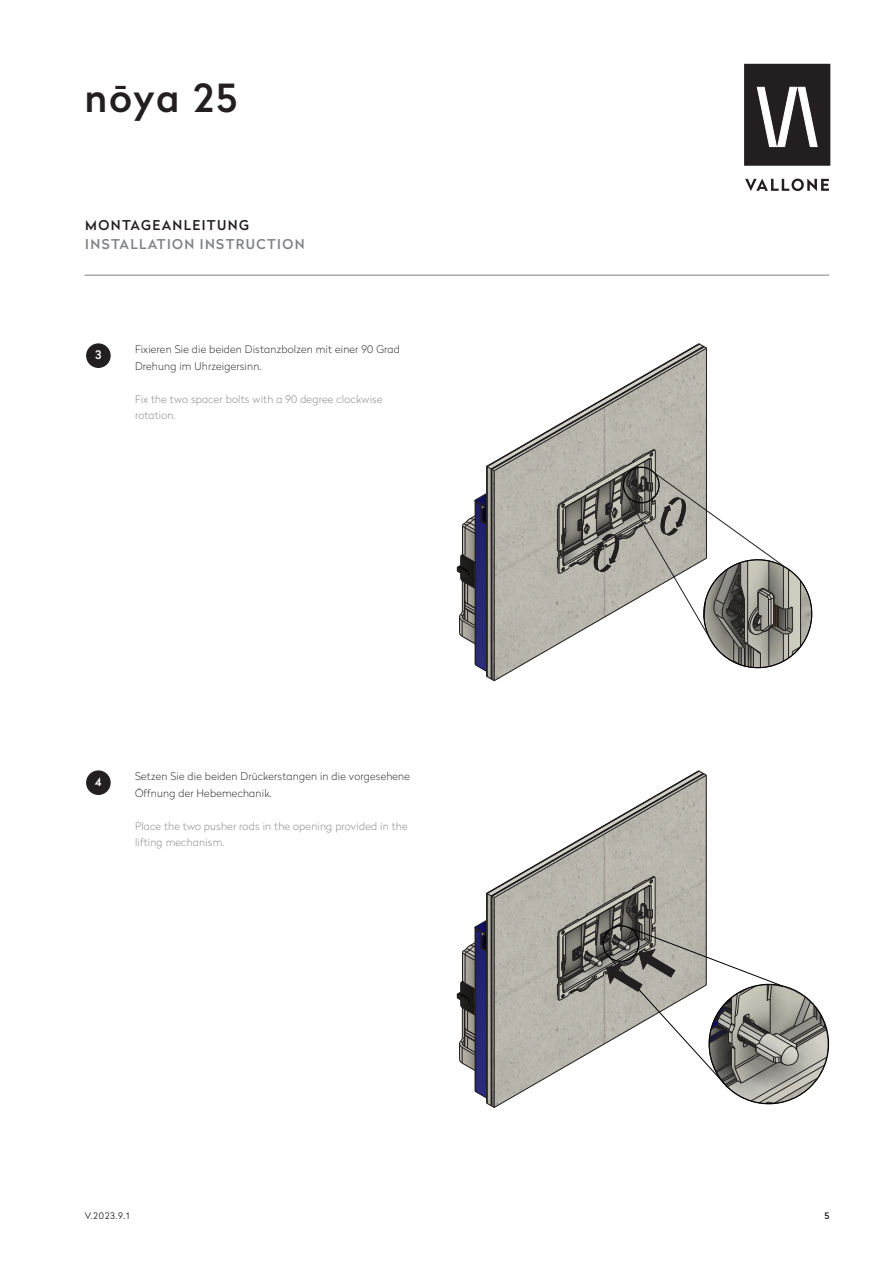
<style>
.page{position:relative;width:893px;height:1263px;background:#fff}
.page>*{position:absolute;margin:0;border:0;box-sizing:border-box;transform-origin:0 0}
.t1{font:500 38.55px "Radikal";letter-spacing:.05em;color:#231f20}
.t2{font:500 13.5px "Radikal";letter-spacing:.1em;color:#808285}
.t3{font:500 13.5px "Radikal";letter-spacing:.1em;color:#231f20}
.t4{font:500 11.85px "Radikal";color:#fff}
.Fließtext_DE{font:100 10.5px/16.5px "Radikal";letter-spacing:.02em;color:#231f20}
.Fließtext_EN{font:100 10.5px/16.5px "Radikal";letter-spacing:.02em;color:#808285}
.t5{font:300 9px "Radikal";color:#231f20}
.t6{font:500 9px "Radikal";color:#231f20}
</style>
<div class="page">
<svg style="left:745px;top:179px;width:84px;height:12px"></svg>
<div style="left:745px;top:65px;width:84px;height:99px;background:#231f20"></div>
<div style="left:744px;top:64px;width:86px;height:102px;border:3px solid #231f20"></div>
<svg style="left:757px;top:87px;width:61px;height:60px"></svg>
<hr style="left:84px;top:275px;width:745px;height:1px;background:#808285">
<div style="left:87px;top:344px;width:23px;height:23px;background:#231f20;border-radius:50%"></div>
<div style="left:86px;top:343px;width:25px;height:25px;border:1px solid #231f20;border-radius:50%"></div>
<div style="left:87px;top:771px;width:23px;height:23px;background:#231f20;border-radius:50%"></div>
<div style="left:86px;top:770px;width:25px;height:25px;border:1px solid #231f20;border-radius:50%"></div>
<svg style="left:457px;top:343px;width:356px;height:338px"></svg>
<svg style="left:457px;top:770px;width:371px;height:338px"></svg>
<h1 class="t1" style="left:84px;top:70px;width:154px">nōya 25</h1>
<p class="t3" style="left:85px;top:215px;width:165px">MONTAGEANLEITUNG</p>
<p class="t2" style="left:85px;top:235px;width:221px">INSTALLATION INSTRUCTION</p>
<p class="t4" style="left:95px;top:346px;width:8px">3</p>
<p class="Fließtext_DE" style="left:135px;top:341px;width:266px">Fixieren Sie die beiden Distanzbolzen mit einer 90 Grad<br>Drehung im Uhrzeigersinn.</p>
<p class="Fließtext_EN" style="left:135px;top:390px;width:249px">Fix the two spacer bolts with a 90 degree clockwise rotation.</p>
<p class="t4" style="left:95px;top:773px;width:8px">4</p>
<p class="Fließtext_DE" style="left:135px;top:768px;width:276px">Setzen Sie die beiden Drückerstangen in die vorgesehene<br>Öffnung der Hebemechanik.</p>
<p class="Fließtext_EN" style="left:135px;top:817px;width:274px">Place the two pusher rods in the opening provided in the lifting mechanism.</p>
<p class="t5" style="left:85px;top:1209px;width:46px">V.2023.9.1</p>
<p class="t6" style="left:824px;top:1209px;width:6px">5</p>
</div>
